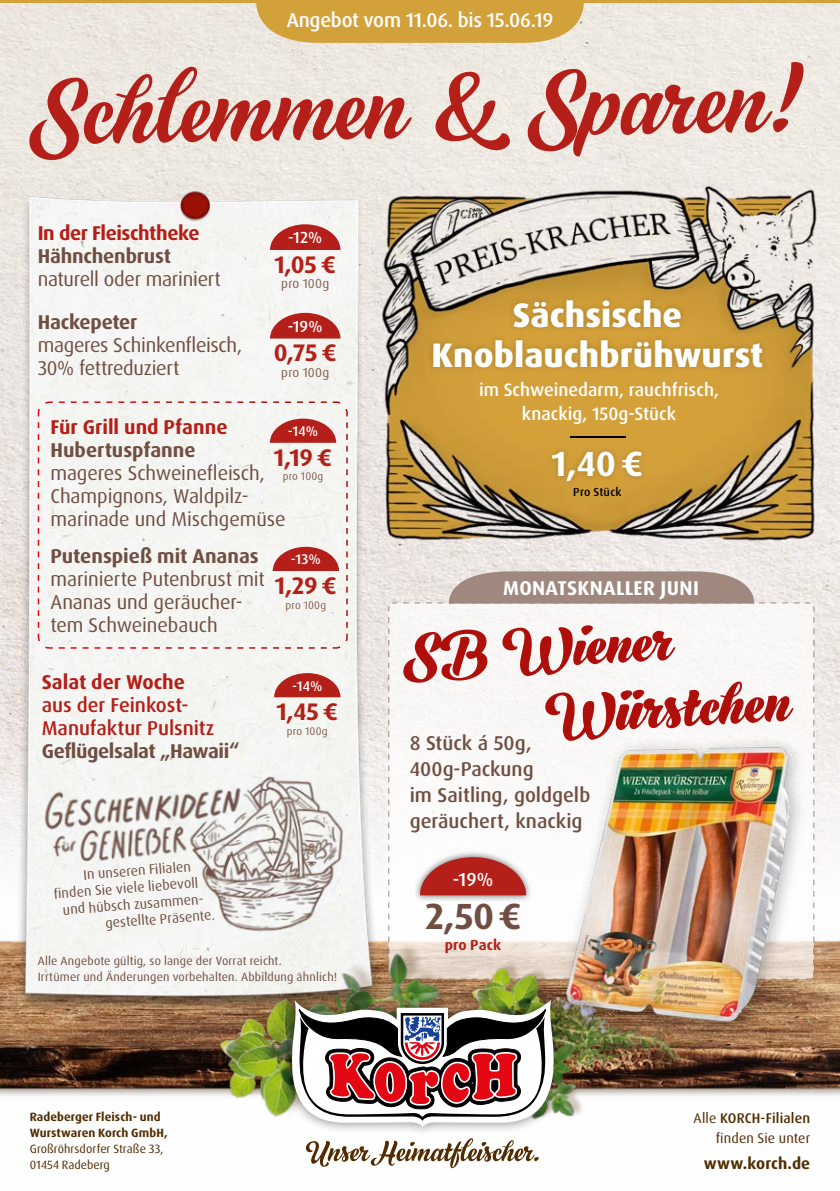
<style>
.page{position:relative;width:840px;height:1191px;background:#fff}
.page>*{position:absolute;margin:0;border:0;box-sizing:border-box;transform-origin:0 0}
.t1{font:197px "Black Script";color:#b42019}
.t2{font:700 120px "Black Script";color:#ae0f0a}
.t3{font:59.8px "Black Script";color:#522c00}
.t4{font:700 36.4px "Dax OT";color:#704e42}
.t5{font:700 35px "Dax OT";color:#fff}
.t6{font:800 34px/40px "Dax OT";color:#fff;text-align:center}
.t7{font:700 24px "Dax OT";letter-spacing:-.015em;color:#b41f17}
.t8{font:20px/23px "Dax OT";letter-spacing:-.005em;color:#704e42}
.t9{font:700 20px "Dax OT";letter-spacing:-.01em;color:#704e42}
.t10{font:500 20px/26px "Dax OT";color:#704f42}
.t11{font:700 20px "Dax OT";letter-spacing:-.005em;color:#b41f17}
.t12{font:500 20px/23px "Dax OT";letter-spacing:-.005em;color:#b41f17}
.t13{font:500 20px "Dax OT";letter-spacing:-.015em;color:#fff}
.t14{font:700 20px "Dax OT";letter-spacing:.015em;color:#fff}
.t15{font:500 18.8px "Dax OT";color:#fff}
.t16{font:500 18px/24px "Dax OT";color:#fff;text-align:center}
.t17{font:700 16px "Dax OT";letter-spacing:.01em;color:#522c00}
.t18{font:500 16px "Dax OT";color:#fff}
.t19{font:700 14.6px "Dax OT";letter-spacing:.01em;color:#b42019}
.t20{font:14px/20px "Dax OT";letter-spacing:.01em;color:#522c00;text-align:right}
.t21{font:500 14px "Dax OT";color:#fff}
.t22{font:13.8px "Dax OT";color:#704f43}
.t23{font:13px "Dax OT";letter-spacing:.015em;color:#845e4e}
.t24{font:12px/16px "Dax OT";letter-spacing:.015em;color:#704f43}
.t25{font:700 12px/16px "Dax OT";letter-spacing:.005em;color:#522c00}
.t26{font:12px/16px "Dax OT";letter-spacing:.005em;color:#522c00}
.t27{font:500 11.6px "Dax OT";letter-spacing:.02em;color:#000}
.t28{font:11px "Dax OT";letter-spacing:.015em;color:#845e4e}
.s1{font-weight:500}
</style>
<div class="page">
<img style="left:0;top:2px;width:839px;height:868px">
<img style="left:0;top:940px;width:839px;height:156px">
<svg style="left:387px;top:601px;width:427px;height:339px"></svg>
<svg style="left:400px;top:571px;width:399px;height:32px;background:#b7a49c"></svg>
<img style="left:3px;top:181px;width:383px;height:829px">
<svg style="left:256px;top:2px;width:327px;height:41px;background:#d4a645"></svg>
<hr style="left:0;top:0;width:839px;height:2px;background:#d3a139">
<img style="left:485px;top:704px;width:354px;height:360px">
<img style="left:425px;top:917px;width:267px;height:200px">
<div style="left:225px;top:940px;width:246px;height:184px;background:#522c00;opacity:.25"></div>
<img style="left:210px;top:946px;width:309px;height:177px">
<div style="left:280px;top:990px;width:285px;height:147px;background:#000;opacity:.5"></div>
<svg style="left:291px;top:999px;width:262px;height:128px"></svg>
<div style="left:412px;top:850px;width:120px;height:53px;background:#000;opacity:.6"></div>
<svg style="left:420px;top:857px;width:106px;height:38px;background:#c15651"></svg>
<div style="left:442px;top:871px;width:61px;height:14px;background:#b42019"></div>
<img style="left:373px;top:183px;width:454px;height:370px">
<div style="left:545px;top:445px;width:102px;height:42px;background:#70541e;opacity:.4"></div>
<div style="left:427px;top:295px;width:341px;height:77px;background:#70541e;opacity:.4"></div>
<hr style="left:569px;top:436px;width:56px;height:2px;background:#000">
<svg style="left:270px;top:224px;width:70px;height:26px"></svg>
<svg style="left:270px;top:313px;width:70px;height:25px;background:#c14d46"></svg>
<div style="left:37px;top:401px;width:311px;height:248px;background:#f5f5f1"></div>
<svg style="left:270px;top:418px;width:66px;height:25px"></svg>
<svg style="left:272px;top:547px;width:67px;height:24px"></svg>
<svg style="left:274px;top:673px;width:66px;height:24px"></svg>
<img style="left:38px;top:775px;width:309px;height:159px">
<div style="left:434px;top:69px;width:80px;height:86px;background:#efeae2"></div>
<p class="t13" style="left:286px;top:8px;width:268px">Angebot vom 11.06. bis 15.06.19</p>
<h1 class="t1" style="left:25px;top:-38px;width:781px;rotate:-1deg">Schlemmen Sparen!</h1>
<p class="t11" style="left:38px;top:220px;width:163px">In der Fleischtheke</p>
<p class="t9" style="left:38px;top:243px;width:135px">Hähnchenbrust</p>
<p class="t8" style="left:38px;top:268px;width:184px">naturell oder mariniert</p>
<p class="t9" style="left:38px;top:309px;width:101px">Hackepeter</p>
<p class="t8" style="left:38px;top:333px;width:206px">mageres Schinkenfleisch,<br>30% fettreduziert</p>
<p class="t18" style="left:288px;top:228px;width:36px">-12%</p>
<p class="t7" style="left:274px;top:249px;width:63px">1,05 €</p>
<p class="t23" style="left:281px;top:276px;width:49px">pro 100g</p>
<p class="t18" style="left:287px;top:316px;width:36px">-19%</p>
<p class="t7" style="left:273px;top:337px;width:65px">0,75 €</p>
<p class="t23" style="left:281px;top:364px;width:49px">pro 100g</p>
<p class="t11" style="left:50px;top:414px;width:178px">Für Grill und Pfanne</p>
<p class="t9" style="left:50px;top:437px;width:147px">Hubertuspfanne</p>
<p class="t8" style="left:50px;top:462px;width:236px">mageres Schweinefleisch,<br>Champignons, Waldpilz&shy;marinade und Mischgemüse</p>
<p class="t21" style="left:288px;top:422px;width:32px">-14%</p>
<p class="t7" style="left:274px;top:442px;width:60px">1,19 €</p>
<p class="t28" style="left:282px;top:469px;width:42px">pro 100g</p>
<p class="t9" style="left:50px;top:543px;width:210px">Putenspieß mit Ananas</p>
<p class="t8" style="left:50px;top:567px;width:216px">marinierte Putenbrust mit<br>Ananas und geräucher&shy;tem Schweinebauch</p>
<p class="t21" style="left:291px;top:550px;width:32px">-13%</p>
<p class="t7" style="left:275px;top:570px;width:63px">1,29 €</p>
<p class="t28" style="left:285px;top:598px;width:42px">pro 100g</p>
<p class="t11" style="left:42px;top:669px;width:145px">Salat der Woche</p>
<p class="t12" style="left:42px;top:693px;width:174px">aus der Feinkost-<br>Manufaktur Pulsnitz</p>
<p class="t9" style="left:42px;top:738px;width:199px">Geflügelsalat „Hawaii“</p>
<p class="t21" style="left:292px;top:677px;width:32px">-14%</p>
<p class="t7" style="left:276px;top:696px;width:63px">1,45 €</p>
<p class="t28" style="left:287px;top:724px;width:42px">pro 100g</p>
<p class="t22" style="left:83px;top:865px;width:109px;rotate:-4deg">In unseren Filialen</p>
<p class="t22" style="left:53px;top:884px;width:146px;rotate:-4deg">finden Sie viele liebevoll</p>
<p class="t22" style="left:62px;top:900px;width:145px;rotate:-4deg">und hübsch zusammen-</p>
<p class="t22" style="left:105px;top:914px;width:111px;rotate:-4deg">gestellte Präsente.</p>
<p class="t24" style="left:38px;top:953px;width:301px">Alle Angebote gültig, so lange der Vorrat reicht.<br>Irrtümer und Änderungen vorbehalten. Abbildung ähnlich!</p>
<h3 class="t6" style="left:431px;top:296px;width:333px">Sächsische<br>Knoblauchbrühwurst</h3>
<p class="t16" style="left:479px;top:378px;width:241px">im Schweinedarm, rauchfrisch, knackig, 150g-Stück</p>
<h3 class="t5" style="left:551px;top:441px;width:93px">1,40€</h3>
<p class="t27" style="left:573px;top:484px;width:50px">Pro Stück</p>
<p class="t14" style="left:503px;top:575px;width:197px">MONATSKNALLER JUNI</p>
<h2 class="t2" style="left:399px;top:562px;width:270px;rotate:-3deg">SB Wiener</h2>
<h2 class="t2" style="left:541px;top:622px;width:246px;rotate:-3deg">Würstchen</h2>
<p class="t10" style="left:409px;top:730px;width:182px">8 Stück á 50g,<br>400g-Packung<br>im Saitling, goldgelb geräuchert, knackig</p>
<p class="t15" style="left:452px;top:867px;width:42px">-19%</p>
<h3 class="t4" style="left:425px;top:892px;width:98px">2,50€</h3>
<p class="t19" style="left:444px;top:935px;width:58px">pro Pack</p>
<p class="t25" style="left:30px;top:1109px;width:139px">Radeberger Fleisch- und<br>Wurstwaren Korch GmbH,</p>
<p class="t26" style="left:30px;top:1141px;width:135px">Großröhrsdorfer Straße 33,<br>01454 Radeberg</p>
<h3 class="t3" style="left:305px;top:1105px;width:236px">Unser Heimatfleischer.</h3>
<p class="t20" style="left:693px;top:1108px;width:118px">Alle <span class="s1">KORCH-Filialen </span>finden Sie unter</p>
<p class="t17" style="left:703px;top:1153px;width:108px">www.korch.de</p>
</div>
